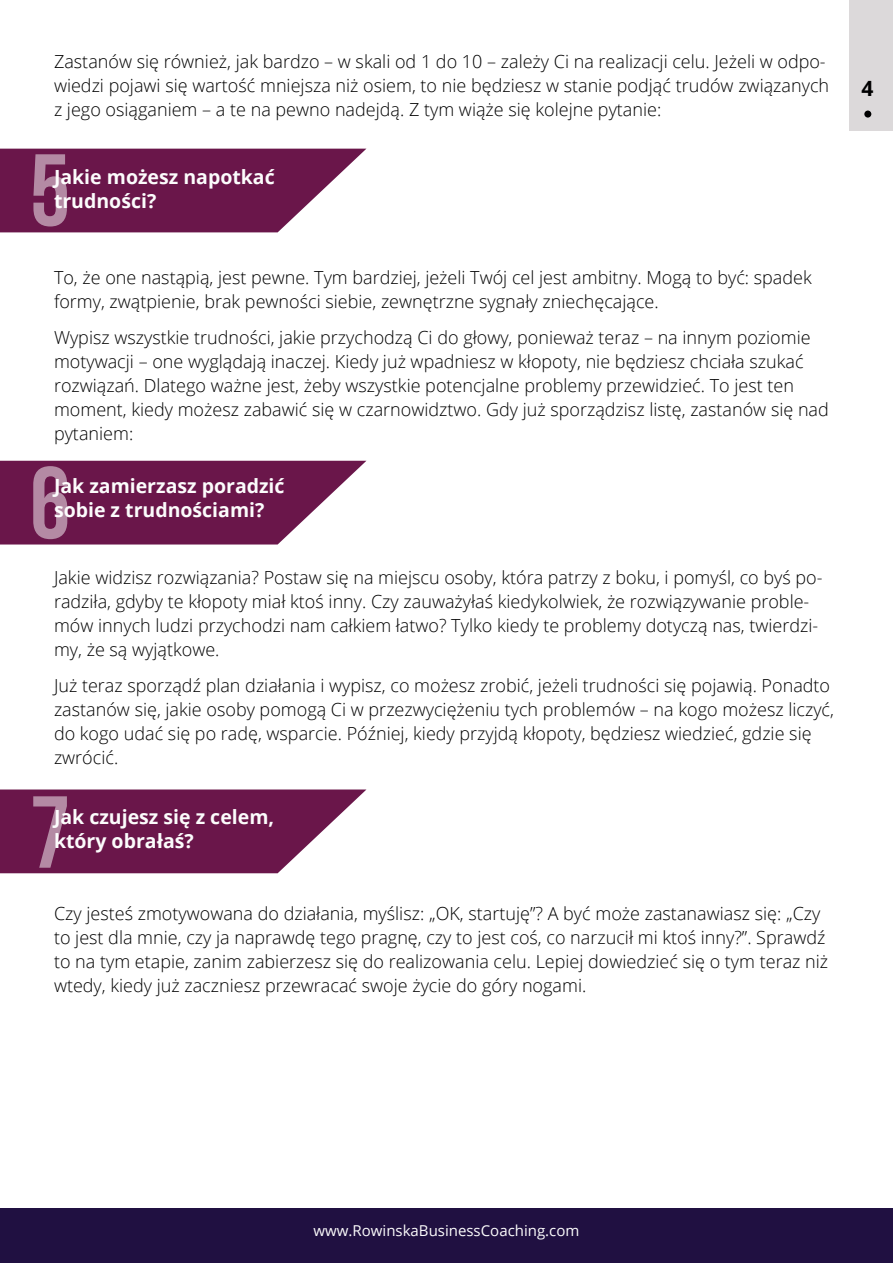
<style>
.page{position:relative;width:893px;height:1263px;background:#fff}
.page>*{position:absolute;margin:0;border:0;box-sizing:border-box;transform-origin:0 0}
.t1{font:700 102px "Bebas Neue";color:#fff}
.t2{font:700 21px "Open Sans";color:#000}
.t3{font:700 19.5px/24px "Open Sans";color:#fcfcfc}
.t4{font:300 18px/24px "Open Sans";color:#000}
.t5{font:15px "Open Sans";color:#fcfcfc}
</style>
<div class="page">
<div style="left:0;top:1209px;width:893px;height:54px;background:#201041"></div>
<div style="left:850px;top:0;width:43px;height:130px;background:#dcd9da"></div>
<div style="left:864px;top:111px;width:7px;height:7px;background:#000;border-radius:50%"></div>
<svg style="left:0;top:149px;width:366px;height:83px;background:#7b315f"></svg>
<svg style="left:0;top:461px;width:366px;height:83px;background:#7b315f"></svg>
<svg style="left:0;top:789px;width:366px;height:84px;background:#7c3360"></svg>
<p class="t4" style="left:54px;top:49px;width:777px">Zastanów się również, jak bardzo – w skali od 1 do 10 – zależy Ci na realizacji celu. Jeżeli w odpo&shy;wiedzi pojawi się wartość mniejsza niż osiem, to nie będziesz w stanie podjąć trudów związanych z jego osiąganiem – a te na pewno nadejdą. Z tym wiąże się kolejne pytanie:</p>
<h1 class="t1" style="left:30px;top:134px;width:42px">5</h1>
<p class="t3" style="left:54px;top:164px;width:222px">Jakie możesz napotkać trudności?</p>
<p class="t4" style="left:54px;top:265px;width:759px">To, że one nastąpią, jest pewne. Tym bardziej, jeżeli Twój cel jest ambitny. Mogą to być: spadek formy, zwątpienie, brak pewności siebie, zewnętrzne sygnały zniechęcające.</p>
<p class="t4" style="left:54px;top:325px;width:776px">Wypisz wszystkie trudności, jakie przychodzą Ci do głowy, ponieważ teraz – na innym poziomie motywacji – one wyglądają inaczej. Kiedy już wpadniesz w kłopoty, nie będziesz chciała szukać rozwiązań. Dlatego ważne jest, żeby wszystkie potencjalne problemy przewidzieć. To jest ten moment, kiedy możesz zabawić się w czarnowidztwo. Gdy już sporządzisz listę, zastanów się nad pytaniem:</p>
<h1 class="t1" style="left:30px;top:447px;width:42px">6</h1>
<p class="t3" style="left:54px;top:473px;width:232px">Jak zamierzasz poradzić sobie z trudnościami?</p>
<p class="t4" style="left:54px;top:565px;width:770px">Jakie widzisz rozwiązania? Postaw się na miejscu osoby, która patrzy z boku, i pomyśl, co byś po&shy;radziła, gdyby te kłopoty miał ktoś inny. Czy zauważyłaś kiedykolwiek, że rozwiązywanie proble&shy;mów innych ludzi przychodzi nam całkiem łatwo? Tylko kiedy te problemy dotyczą nas, twierdzi&shy;my, że są wyjątkowe.</p>
<p class="t4" style="left:54px;top:673px;width:781px">Już teraz sporządź plan działania i wypisz, co możesz zrobić, jeżeli trudności się pojawią. Ponadto zastanów się, jakie osoby pomogą Ci w przezwyciężeniu tych problemów – na kogo możesz liczyć, do kogo udać się po radę, wsparcie. Później, kiedy przyjdą kłopoty, będziesz wiedzieć, gdzie się zwrócić.</p>
<h1 class="t1" style="left:30px;top:776px;width:42px">7</h1>
<p class="t3" style="left:54px;top:804px;width:222px">Jak czujesz się z celem, który obrałaś?</p>
<p class="t4" style="left:54px;top:901px;width:776px">Czy jesteś zmotywowana do działania, myślisz: „OK, startuję”? A być może zastanawiasz się: „Czy to jest dla mnie, czy ja naprawdę tego pragnę, czy to jest coś, co narzucił mi ktoś inny?”. Sprawdź to na tym etapie, zanim zabierzesz się do realizowania celu. Lepiej dowiedzieć się o tym teraz niż wtedy, kiedy już zaczniesz przewracać swoje życie do góry nogami.</p>
<p class="t2" style="left:861px;top:73px;width:13px">4</p>
<p class="t5" style="left:314px;top:1220px;width:267px">www.RowinskaBusinessCoaching.com</p>
</div>
